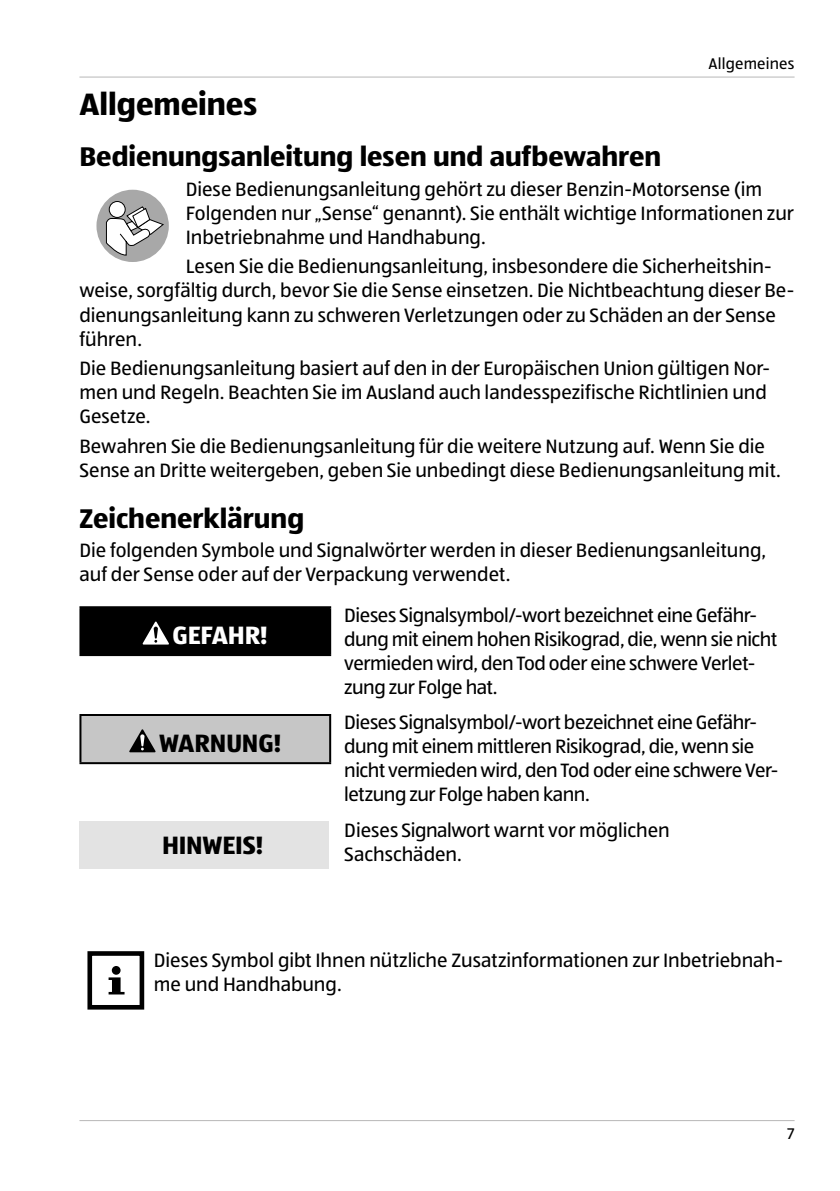
<style>
.page{position:relative;width:840px;height:1191px;background:#fff}
.page>*{position:absolute;margin:0;border:0;box-sizing:border-box;transform-origin:0 0}
.t1{font:700 32px "ALDISUEDOT";color:#000}
.t2{font:700 28px "ALDISUEDOT";color:#000}
.t3{font:700 26px "ALDISUEDOT";letter-spacing:-.005em;color:#000}
.t4{font:700 26px "ALDISUEDOT";letter-spacing:-.01em;color:#fff}
.t5{font:20px/24px "ALDISUEDOT";letter-spacing:-.005em;color:#000}
.t6{font:16px "ALDISUEDOT";letter-spacing:.015em;color:#000}
</style>
<div class="page">
<hr style="left:79px;top:77px;width:715px;height:1px;background:#b8b7b7">
<hr style="left:79px;top:1120px;width:715px;height:1px;background:#b8b7b7">
<div style="left:96px;top:190px;width:73px;height:72px;background:#a8a8a8;border-radius:50%"></div>
<svg style="left:109px;top:201px;width:16px;height:16px"></svg>
<div style="left:109px;top:201px;width:17px;height:17px;border:1px solid #000;border-radius:50%"></div>
<svg style="left:105px;top:206px;width:60px;height:50px"></svg>
<div style="left:80px;top:607px;width:250px;height:48px;background:#000"></div>
<hr style="left:79px;top:606px;width:252px;height:2px;background:#000">
<hr style="left:79px;top:608px;width:2px;height:46px;background:#000">
<hr style="left:329px;top:608px;width:2px;height:46px;background:#000">
<hr style="left:79px;top:654px;width:252px;height:2px;background:#000">
<svg style="left:143px;top:621px;width:26px;height:23px"></svg>
<div style="left:80px;top:715px;width:250px;height:48px;background:#c6c6c6"></div>
<hr style="left:79px;top:714px;width:252px;height:2px;background:#000">
<hr style="left:79px;top:716px;width:2px;height:46px;background:#000">
<hr style="left:329px;top:716px;width:2px;height:46px;background:#000">
<hr style="left:79px;top:762px;width:252px;height:2px;background:#000">
<svg style="left:129px;top:729px;width:27px;height:23px"></svg>
<div style="left:79px;top:821px;width:250px;height:47px;background:#e3e3e3"></div>
<div style="left:87px;top:951px;width:57px;height:58px;border:5px solid #000"></div>
<div style="left:112px;top:966px;width:8px;height:8px;background:#000;border-radius:50%"></div>
<svg style="left:108px;top:977px;width:16px;height:17px"></svg>
<p class="t6" style="left:708px;top:53px;width:88px">Allgemeines</p>
<h1 class="t1" style="left:79px;top:83px;width:179px">Allgemeines</h1>
<h2 class="t2" style="left:79px;top:138px;width:583px">Bedienungsanleitung lesen und aufbewahren</h2>
<p class="t5" style="left:185px;top:176px;width:609px">Diese Bedienungsanleitung gehört zu dieser Benzin-Motorsense (im<br>Folgenden nur „Sense“ genannt). Sie enthält wichtige Informationen zur<br>Inbetriebnahme und Handhabung.</p>
<p class="t5" style="left:79px;top:254px;width:716px;text-indent:106px">Lesen Sie die Bedienungsanleitung, insbesondere die Sicherheitshin&shy;weise, sorgfältig durch, bevor Sie die Sense einsetzen. Die Nichtbeachtung dieser Be&shy;dienungsanleitung kann zu schweren Verletzungen oder zu Schäden an der Sense führen.</p>
<p class="t5" style="left:79px;top:356px;width:691px">Die Bedienungsanleitung basiert auf den in der Europäischen Union gültigen Nor&shy;men und Regeln. Beachten Sie im Ausland auch landesspezifische Richtlinien und<br>Gesetze.</p>
<p class="t5" style="left:79px;top:433px;width:702px">Bewahren Sie die Bedienungsanleitung für die weitere Nutzung auf. Wenn Sie die<br>Sense an Dritte weitergeben, geben Sie unbedingt diese Bedienungsanleitung mit.</p>
<h2 class="t2" style="left:79px;top:499px;width:226px">Zeichenerklärung</h2>
<p class="t5" style="left:79px;top:538px;width:688px">Die folgenden Symbole und Signalwörter werden in dieser Bedienungsanleitung, auf der Sense oder auf der Verpackung verwendet.</p>
<h3 class="t4" style="left:172px;top:617px;width:97px">GEFAHR!</h3>
<h3 class="t3" style="left:159px;top:725px;width:123px">WARNUNG!</h3>
<h3 class="t3" style="left:162px;top:827px;width:103px">HINWEIS!</h3>
<p class="t5" style="left:344px;top:602px;width:434px">Dieses Signalsymbol/-wort bezeichnet eine Gefähr&shy;dung mit einem hohen Risikograd, die, wenn sie nicht vermieden wird, den Tod oder eine schwere Verlet&shy;zung zur Folge hat.</p>
<p class="t5" style="left:344px;top:710px;width:435px">Dieses Signalsymbol/-wort bezeichnet eine Gefähr&shy;dung mit einem mittleren Risikograd, die, wenn sie nicht vermieden wird, den Tod oder eine schwere Ver&shy;letzung zur Folge haben kann.</p>
<p class="t5" style="left:344px;top:818px;width:327px">Dieses Signalwort warnt vor möglichen<br>Sachschäden.</p>
<p class="t5" style="left:154px;top:947px;width:630px">Dieses Symbol gibt Ihnen nützliche Zusatzinformationen zur Inbetriebnah&shy;me und Handhabung.</p>
<p class="t6" style="left:787px;top:1123px;width:8px">7</p>
</div>
